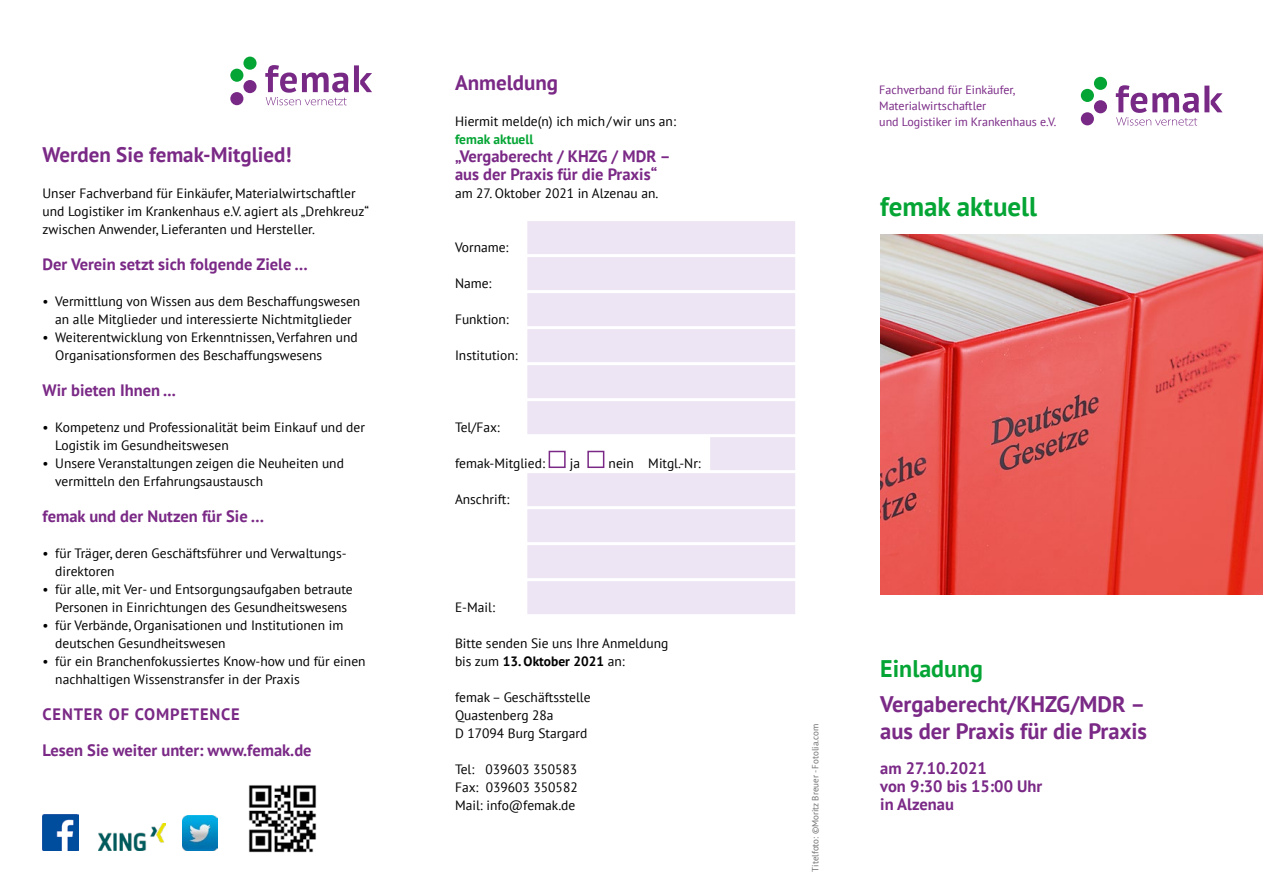
<style>
.page{position:relative;width:1263px;height:893px;background:#fff}
.page>*{position:absolute;margin:0;border:0;box-sizing:border-box;transform-origin:0 0}
.t1{font:700 27px "PT Sans";color:#05a535}
.t2{font:700 24px "PT Sans";color:#05a535}
.t3{font:700 22.5px/27px "PT Sans";color:#7a2986}
.t4{font:700 21px "PT Sans";color:#7a2986}
.t5{font:700 16.5px/18px "PT Sans";color:#7a2986}
.t6{font:13.5px/18px "PT Sans";color:#000}
.t7{font:700 13.5px "PT Sans";color:#05a535}
.t8{font:12px/15.8px "PT Sans";color:#7a2986}
.t9{font:9px "PT Sans";color:#6e6e6e}
.s1{font-weight:700}
</style>
<div class="page">
<div style="left:527px;top:221px;width:268px;height:33px;background:#ede5f3"></div>
<div style="left:527px;top:257px;width:268px;height:33px;background:#ede5f3"></div>
<div style="left:527px;top:293px;width:268px;height:33px;background:#ede5f3"></div>
<div style="left:527px;top:329px;width:268px;height:33px;background:#ede5f3"></div>
<div style="left:527px;top:365px;width:268px;height:33px;background:#ede5f3"></div>
<div style="left:527px;top:401px;width:268px;height:33px;background:#ede5f3"></div>
<div style="left:710px;top:437px;width:85px;height:33px;background:#ede5f3"></div>
<div style="left:527px;top:473px;width:268px;height:33px;background:#ede5f3"></div>
<div style="left:527px;top:509px;width:268px;height:33px;background:#ede5f3"></div>
<div style="left:527px;top:545px;width:268px;height:33px;background:#ede5f3"></div>
<div style="left:527px;top:581px;width:268px;height:33px;background:#ede5f3"></div>
<div style="left:549px;top:451px;width:17px;height:17px;border:2px solid #7a2986"></div>
<div style="left:587px;top:451px;width:17px;height:17px;border:2px solid #7a2986"></div>
<svg style="left:1116px;top:85px;width:106px;height:41px"></svg>
<div style="left:1094px;top:100px;width:13px;height:13px;background:#782986;border-radius:50%"></div>
<div style="left:1081px;top:112px;width:13px;height:13px;background:#782986;border-radius:50%"></div>
<div style="left:1094px;top:77px;width:13px;height:13px;background:#05a535;border-radius:50%"></div>
<div style="left:1081px;top:89px;width:13px;height:13px;background:#05a535;border-radius:50%"></div>
<svg style="left:265px;top:65px;width:107px;height:40px"></svg>
<div style="left:243px;top:80px;width:14px;height:13px;background:#782986;border-radius:50%"></div>
<div style="left:230px;top:92px;width:13px;height:13px;background:#782986;border-radius:50%"></div>
<div style="left:243px;top:57px;width:14px;height:13px;background:#05a535;border-radius:50%"></div>
<div style="left:230px;top:69px;width:13px;height:13px;background:#05a535;border-radius:50%"></div>
<img style="left:880px;top:234px;width:383px;height:360px">
<img style="left:98px;top:824px;width:67px;height:26px">
<img style="left:43px;top:814px;width:35px;height:36px">
<img style="left:182px;top:815px;width:35px;height:35px">
<img style="left:248px;top:785px;width:69px;height:68px">
<h3 class="t4" style="left:43px;top:141px;width:251px">Werden Sie femak-Mitglied!</h3>
<p class="t6" style="left:43px;top:184px;width:328px">Unser Fachverband für Einkäufer, Materialwirtschaftler und Logistiker im Krankenhaus e.V. agiert als „Drehkreuz“ zwischen Anwender, Lieferanten und Hersteller.</p>
<p class="t5" style="left:43px;top:255px;width:267px">Der Verein setzt sich folgende Ziele …</p>
<p class="t6" style="left:43px;top:292px;width:319px;text-align:center">• Vermittlung von Wissen aus dem Beschaffungswesen an alle Mitglieder und interessierte Nichtmitglieder</p>
<p class="t6" style="left:55px;top:328px;width:304px;text-indent:-13px">• Weiterentwicklung von Erkenntnissen, Verfahren und<br>Organisationsformen des Beschaffungswesens</p>
<p class="t5" style="left:43px;top:381px;width:135px">Wir bieten Ihnen ...</p>
<p class="t6" style="left:55px;top:418px;width:311px;text-indent:-13px">• Kompetenz und Professionalität beim Einkauf und der<br>Logistik im Gesundheitswesen</p>
<p class="t6" style="left:55px;top:454px;width:290px;text-indent:-13px">• Unsere Veranstaltungen zeigen die Neuheiten und vermitteln den Erfahrungsaustausch</p>
<p class="t5" style="left:43px;top:507px;width:223px">femak und der Nutzen für Sie …</p>
<p class="t6" style="left:55px;top:544px;width:293px;text-indent:-13px">• für Träger, deren Geschäftsführer und Verwaltungs&shy;direktoren</p>
<p class="t6" style="left:43px;top:580px;width:312px;text-align:center">• für alle, mit Ver- und Entsorgungsaufgaben betraute<br>Personen in Einrichtungen des Gesundheitswesens</p>
<p class="t6" style="left:55px;top:616px;width:290px;text-indent:-13px">• für Verbände, Organisationen und Institutionen im deutschen Gesundheitswesen</p>
<p class="t6" style="left:55px;top:652px;width:312px;text-indent:-13px">• für ein Branchenfokussiertes Know-how und für einen nachhaltigen Wissenstransfer in der Praxis</p>
<p class="t5" style="left:43px;top:696px;width:271px;line-height:36px">CENTER OF COMPETENCE<br>Lesen Sie weiter unter: www.femak.de</p>
<h3 class="t4" style="left:455px;top:69px;width:105px">Anmeldung</h3>
<p class="t6" style="left:455px;top:112px;width:222px">Hiermit melde(n) ich mich/wir uns an:</p>
<p class="t7" style="left:455px;top:130px;width:80px">femak aktuell</p>
<p class="t5" style="left:455px;top:147px;width:217px">„Vergaberecht / KHZG / MDR – aus der Praxis für die Praxis“</p>
<p class="t6" style="left:455px;top:184px;width:205px">am 27. Oktober 2021 in Alzenau an.</p>
<p class="t6" style="left:455px;top:238px;width:55px">Vorname:</p>
<p class="t6" style="left:455px;top:274px;width:38px">Name:</p>
<p class="t6" style="left:455px;top:310px;width:55px">Funktion:</p>
<p class="t6" style="left:455px;top:346px;width:64px">Institution:</p>
<p class="t6" style="left:455px;top:418px;width:46px">Tel/Fax:</p>
<p class="t6" style="left:455px;top:454px;width:91px">femak-Mitglied:</p>
<p class="t6" style="left:570px;top:454px;width:12px">ja</p>
<p class="t6" style="left:609px;top:454px;width:94px">nein Mitgl.-Nr:</p>
<p class="t6" style="left:455px;top:490px;width:56px">Anschrift:</p>
<p class="t6" style="left:455px;top:598px;width:41px">E-Mail:</p>
<p class="t6" style="left:455px;top:634px;width:215px">Bitte senden Sie uns Ihre Anmeldung bis zum <span class="s1">13. Oktober 2021</span> an:</p>
<p class="t6" style="left:455px;top:688px;width:137px">femak – Geschäftsstelle<br>Quastenberg 28a<br>D 17094 Burg Stargard</p>
<p class="t6" style="left:455px;top:760px;width:124px;text-align:justify">Tel: 039603 350583<br>Fax: 039603 350582<br>Mail: info@femak.de</p>
<p class="t8" style="left:879px;top:82px;width:179px">Fachverband für Einkäufer,<br>Materialwirtschaftler<br>und Logistiker im Krankenhaus e.V.</p>
<h1 class="t1" style="left:880px;top:189px;width:158px">femak aktuell</h1>
<p class="t9" style="left:810px;top:872px;width:149px;rotate:-90deg">Titelfoto: ©Moritz Breuer - Fotolia.com</p>
<h2 class="t2" style="left:880px;top:652px;width:104px">Einladung</h2>
<h3 class="t3" style="left:880px;top:690px;width:268px">Vergaberecht/KHZG/MDR – aus der Praxis für die Praxis</h3>
<p class="t5" style="left:880px;top:759px;width:164px">am 27.10.2021<br>von 9:30 bis 15:00 Uhr in Alzenau</p>
</div>
